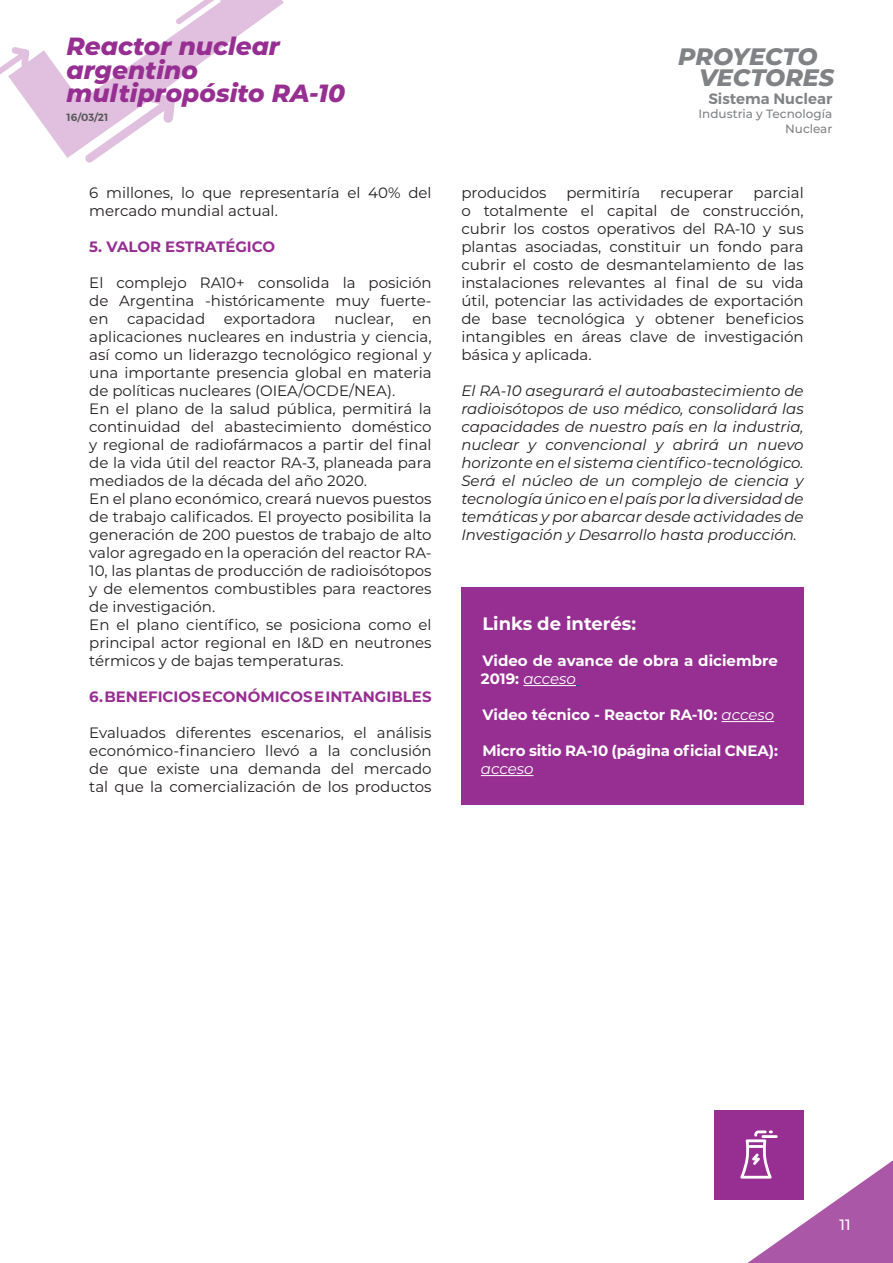
<style>
.page{position:relative;width:893px;height:1263px;background:#fff}
.page>*{position:absolute;margin:0;border:0;box-sizing:border-box;transform-origin:0 0}
.t1{font:italic 800 24.9px/23.7px "Montserrat";color:#972e92}
.t2{font:italic 800 23.85px/21.1px "Montserrat";letter-spacing:-.005em;color:#808285}
.t3{font:700 18px "Montserrat";color:#fff}
.t4{font:15px/18px "Montserrat";color:#231f20;text-align:justify}
.t5{font:italic 15px/18px "Montserrat";color:#231f20;text-align:justify}
.t6{font:700 15px/18px "Montserrat";letter-spacing:-.005em;color:#fff}
.t7{font:700 15px "Montserrat";color:#972e92}
.t8{font:600 15px "Montserrat";color:#808285}
.t9{font:500 15px "Montserrat";color:#fff}
.t10{font:500 12px/14.4px "Montserrat";color:#808285;text-align:right}
.t11{font:600 10.5px "Montserrat";color:#57585a}
.s1{font-weight:400;font-style:italic}
</style>
<div class="page">
<svg style="left:0;top:0;width:284px;height:163px"></svg>
<div style="left:461px;top:587px;width:343px;height:217px;background:#972e92"></div>
<hr style="left:523px;top:685px;width:53px;height:1px;background:#fff">
<hr style="left:722px;top:721px;width:52px;height:1px;background:#fff">
<hr style="left:481px;top:775px;width:52px;height:1px;background:#fff">
<div style="left:714px;top:1110px;width:90px;height:89px;background:#972e92"></div>
<svg style="left:725px;top:1130px;width:168px;height:133px"></svg>
<h1 class="t1" style="left:67px;top:33px;width:280px">Reactor nuclear argentino multipropósito RA-10</h1>
<p class="t11" style="left:67px;top:111px;width:43px">16/03/21</p>
<p class="t4" style="left:89px;top:183px;width:344px">6 millones, lo que representaría el 40% del mercado mundial actual.</p>
<p class="t7" style="left:89px;top:236px;width:187px">5. VALOR ESTRATÉGICO</p>
<p class="t4" style="left:89px;top:273px;width:344px">El complejo RA10+ consolida la posición de Argentina -históricamente muy fuerte&shy;en capacidad exportadora nuclear, en aplicaciones nucleares en industria y ciencia, así como un liderazgo tecnológico regional y una importante presencia global en materia de políticas nucleares (OIEA/OCDE/NEA).</p>
<p class="t4" style="left:89px;top:399px;width:344px">En el plano de la salud pública, permitirá la continuidad del abastecimiento doméstico y regional de radiofármacos a partir del final de la vida útil del reactor RA-3, planeada para mediados de la década del año 2020.</p>
<p class="t4" style="left:89px;top:489px;width:344px">En el plano económico, creará nuevos puestos de trabajo calificados. El proyecto posibilita la generación de 200 puestos de trabajo de alto valor agregado en la operación del reactor RA-10, las plantas de producción de radioisótopos y de elementos combustibles para reactores de investigación.</p>
<p class="t4" style="left:89px;top:615px;width:344px">En el plano científico, se posiciona como el principal actor regional en I&amp;D en neutrones térmicos y de bajas temperaturas.</p>
<p class="t7" style="left:89px;top:686px;width:344px">6. BENEFICIOS ECONÓMICOS E INTANGIBLES</p>
<p class="t4" style="left:89px;top:723px;width:344px">Evaluados diferentes escenarios, el análisis económico-financiero llevó a la conclusión de que existe una demanda del mercado tal que la comercialización de los productos</p>
<h2 class="t2" style="left:699px;top:44px;width:137px;text-indent:-21px">PROYECTO<br>VECTORES</h2>
<p class="t8" style="left:708px;top:89px;width:125px">Sistema Nuclear</p>
<p class="t10" style="left:698px;top:106px;width:135px">Industria y Tecnología<br>Nuclear</p>
<p class="t4" style="left:461px;top:183px;width:344px;text-indent:292px">parcial o totalmente el capital de construcción, cubrir los costos operativos del RA-10 y sus plantas asociadas, constituir un fondo para cubrir el costo de desmantelamiento de las instalaciones relevantes al final de su vida útil, potenciar las actividades de exportación de base tecnológica y obtener beneficios intangibles en áreas clave de investigación básica y aplicada.</p>
<p class="t5" style="left:461px;top:381px;width:344px">El RA-10 asegurará el autoabastecimiento de radioisótopos de uso médico, consolidará las capacidades de nuestro país en la industria, nuclear y convencional y abrirá un nuevo horizonte en el sistema científico-tecnológico.</p>
<p class="t5" style="left:461px;top:471px;width:344px">Será el núcleo de un complejo de ciencia y tecnología único en el país por la diversidad de temáticas y por abarcar desde actividades de Investigación y Desarrollo hasta producción.</p>
<p class="t4" style="left:461px;top:183px;width:87px">producidos</p>
<p class="t4" style="left:566px;top:183px;width:75px">permitiría</p>
<p class="t4" style="left:660px;top:183px;width:75px">recuperar</p>
<p class="t3" style="left:482px;top:611px;width:155px">Links de interés:</p>
<p class="t6" style="left:481px;top:651px;width:298px">Video de avance de obra a diciembre<br>2019: <span class="s1">acceso</span></p>
<p class="t6" style="left:482px;top:705px;width:293px">Video técnico - Reactor RA-10: <span class="s1">acceso</span></p>
<p class="t6" style="left:481px;top:741px;width:299px">Micro sitio RA-10 (página oficial CNEA): <span class="s1">acceso</span></p>
<p class="t9" style="left:840px;top:1214px;width:13px">11</p>
</div>
